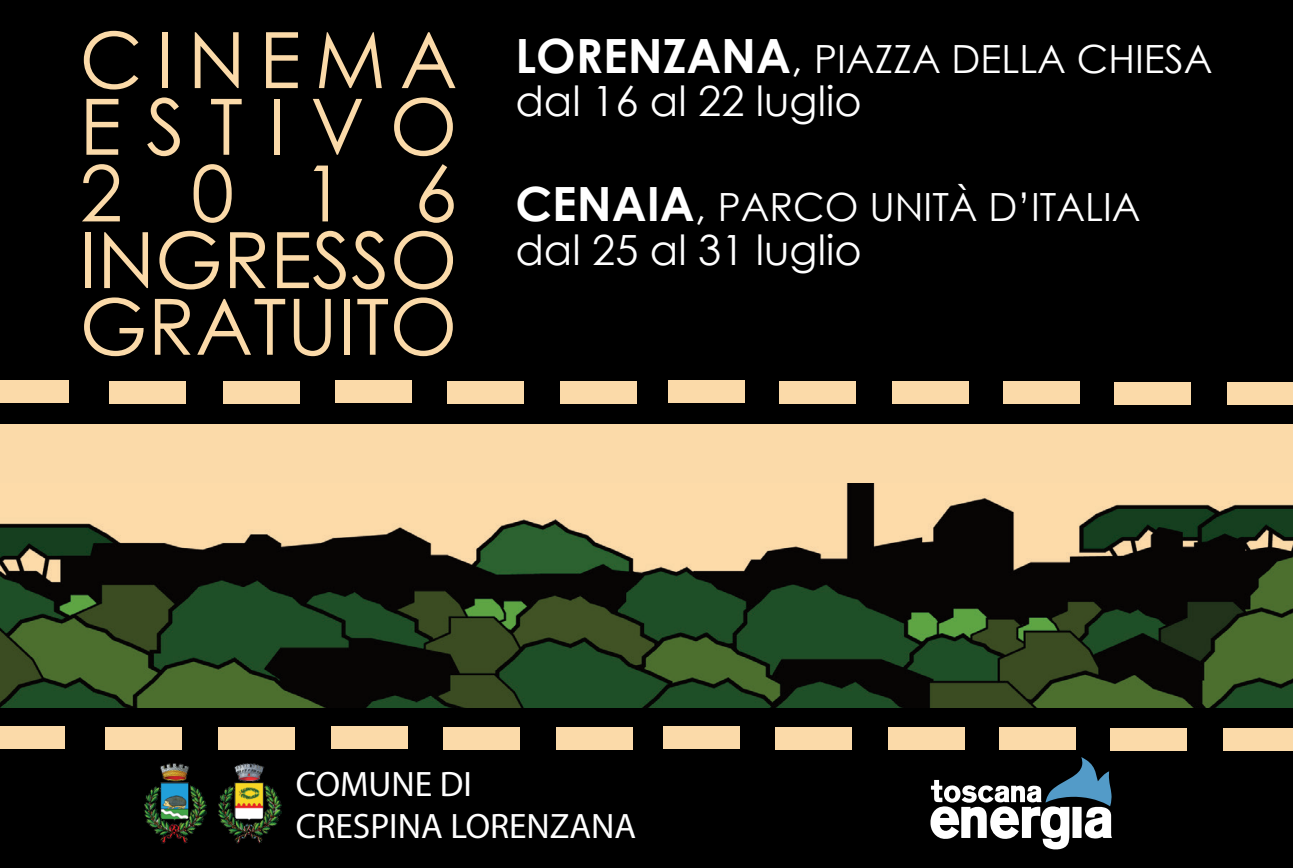
<style>
.page{position:relative;width:1293px;height:868px;background:#fff}
.page>*{position:absolute;margin:0;border:0;box-sizing:border-box;transform-origin:0 0}
.t1{font:77.7px/66.6px "Century Gothic";letter-spacing:.005em;color:#fbdaa9;text-align:justify}
.t2{font:41.7px "Century Gothic";color:#fff}
.t3{font:39px "Century Gothic";color:#fff}
.t4{font:35.4px/42.6px "Myriad Pro";color:#fff}
.s1{font-weight:700;font-size:47.1px}
.s2{font-size:41.7px}
</style>
<div class="page">
<div style="left:0;top:0;width:1292px;height:842px;background:#fbdaa9"></div>
<img style="left:0;top:483px;width:1292px;height:225px">
<div style="left:0;top:708px;width:1292px;height:159px;background:#000"></div>
<div style="left:0;top:726px;width:65px;height:22px;background:#fbdaa9"></div>
<div style="left:105px;top:726px;width:77px;height:23px;background:#fbdaa9"></div>
<div style="left:218px;top:726px;width:77px;height:23px;background:#fbdaa9"></div>
<div style="left:331px;top:726px;width:77px;height:22px;background:#fbdaa9"></div>
<div style="left:442px;top:726px;width:77px;height:23px;background:#fbdaa9"></div>
<div style="left:556px;top:726px;width:76px;height:23px;background:#fbdaa9"></div>
<div style="left:663px;top:726px;width:77px;height:22px;background:#fbdaa9"></div>
<div style="left:775px;top:726px;width:76px;height:23px;background:#fbdaa9"></div>
<div style="left:888px;top:726px;width:77px;height:23px;background:#fbdaa9"></div>
<div style="left:998px;top:727px;width:77px;height:22px;background:#fbdaa9"></div>
<div style="left:1110px;top:727px;width:76px;height:23px;background:#fbdaa9"></div>
<div style="left:1223px;top:727px;width:69px;height:23px;background:#fbdaa9"></div>
<div style="left:0;top:0;width:1292px;height:423px;background:#000"></div>
<div style="left:0;top:380px;width:69px;height:23px;background:#fbdaa9"></div>
<div style="left:109px;top:381px;width:77px;height:22px;background:#fbdaa9"></div>
<div style="left:223px;top:381px;width:76px;height:22px;background:#fbdaa9"></div>
<div style="left:335px;top:380px;width:77px;height:23px;background:#fbdaa9"></div>
<div style="left:447px;top:381px;width:77px;height:22px;background:#fbdaa9"></div>
<div style="left:560px;top:381px;width:77px;height:22px;background:#fbdaa9"></div>
<div style="left:667px;top:380px;width:77px;height:23px;background:#fbdaa9"></div>
<div style="left:779px;top:381px;width:77px;height:22px;background:#fbdaa9"></div>
<div style="left:892px;top:381px;width:77px;height:22px;background:#fbdaa9"></div>
<div style="left:1002px;top:381px;width:77px;height:23px;background:#fbdaa9"></div>
<div style="left:1114px;top:382px;width:77px;height:22px;background:#fbdaa9"></div>
<div style="left:1227px;top:382px;width:65px;height:22px;background:#fbdaa9"></div>
<img style="left:144px;top:763px;width:63px;height:80px">
<img style="left:218px;top:763px;width:63px;height:80px">
<svg style="left:930px;top:757px;width:182px;height:92px"></svg>
<h1 class="t1" style="left:80px;top:25px;width:379px">CINEMA ESTIVO 2016<br>INGRESSO GRATUITO</h1>
<p class="t3" style="left:515px;top:31px;width:699px"><span class="s1">LORENZANA</span><span class="s2">,</span> PIAZZA DELLA CHIESA</p>
<p class="t2" style="left:515px;top:72px;width:348px">dal 16 al 22 luglio</p>
<p class="t3" style="left:515px;top:179px;width:627px"><span class="s1">CENAIA</span><span class="s2">,</span> PARCO UNITÀ D’ITALIA</p>
<p class="t2" style="left:515px;top:220px;width:348px">dal 25 al 31 luglio</p>
<p class="t4" style="left:296px;top:763px;width:342px">COMUNE DI<br>CRESPINA LORENZANA</p>
</div>
